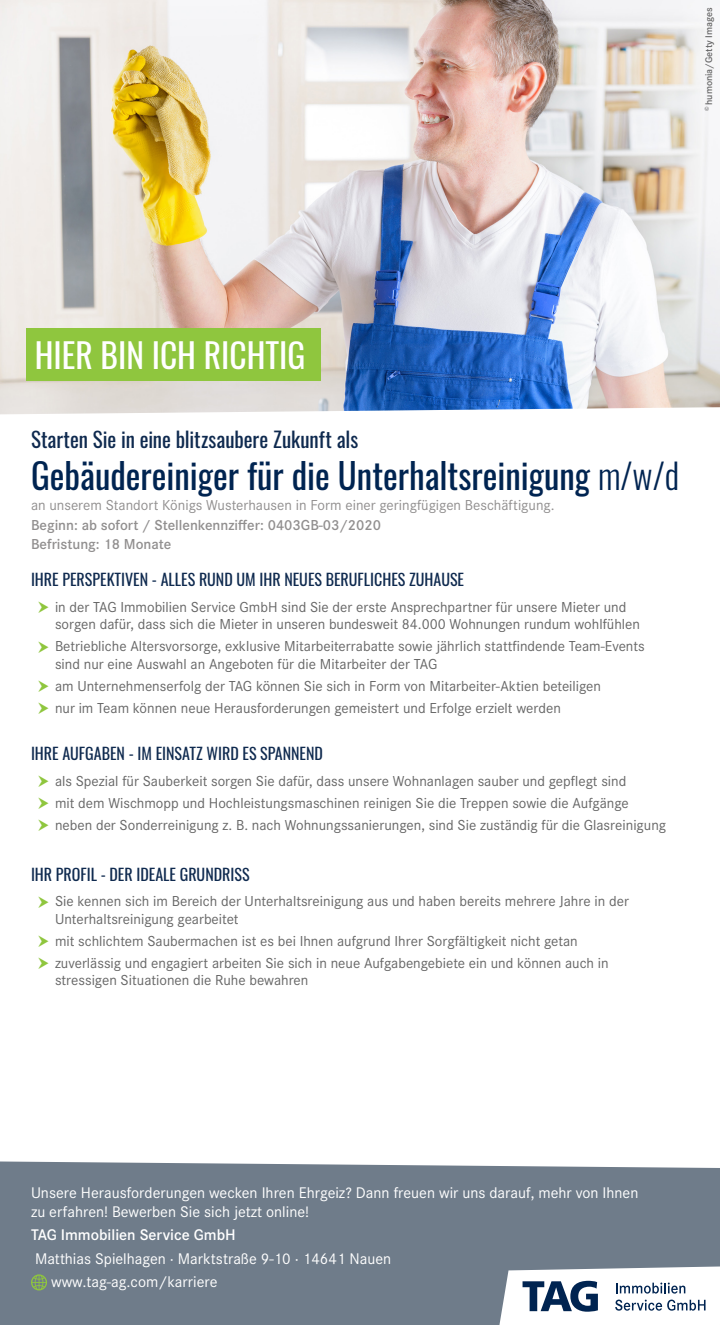
<style>
.page{position:relative;width:720px;height:1325px;background:#fff}
.page>*{position:absolute;margin:0;border:0;box-sizing:border-box;transform-origin:0 0}
.Beruf{font:35px "Oswald";color:#002451}
.t1{font:33.5px "Oswald";color:#fff}
._1__Zeile{font:21px "Oswald";color:#0f2a4f}
.t2{font:16px/19.2px "Corporate S";color:#fff}
.Standort{font:16px "Oswald";color:#0f2a4f}
.t3{font:600 16px "Corporate S";color:#fff}
.t4{font:15px/17.5px "Corporate S";color:#666}
.Beruf-2{font:15px "Corporate S";color:#918f8f}
.Beruf-3{font:600 15px "Corporate S";color:#918f8f}
.Überschrift{font:600 10px "Corporate S";color:#666}
.s1{font-weight:300}
</style>
<div class="page">
<img style="left:0;top:0;width:720px;height:414px">
<div style="left:0;top:1162px;width:720px;height:163px;background:#6f7c8a"></div>
<div style="left:26px;top:328px;width:296px;height:53px;background:#8fc63e"></div>
<svg style="left:31px;top:1274px;width:16px;height:16px"></svg>
<svg style="left:499px;top:1266px;width:221px;height:59px"></svg>
<p class="Überschrift" style="left:703px;top:111px;width:105px;rotate:-90deg"><sup>©</sup> humonia/Getty Images</p>
<p class="t1" style="left:35px;top:325px;width:272px">HIER BIN ICH RICHTIG</p>
<p class="_1__Zeile" style="left:31px;top:421px;width:329px">Starten Sie in eine blitzsaubere Zukunft als</p>
<p class="Beruf" style="left:31px;top:445px;width:650px">Gebäudereiniger für die Unterhaltsreinigung <span class="s1">m/w/d</span></p>
<p class="Beruf-2" style="left:31px;top:497px;width:525px">an unserem Standort Königs Wusterhausen in Form einer geringfügigen Beschäftigung.</p>
<p class="Beruf-3" style="left:31px;top:516px;width:352px">Beginn: ab sofort / Stellenkennziffer: 0403GB-03/2020</p>
<p class="Beruf-3" style="left:31px;top:536px;width:142px">Befristung: 18 Monate</p>
<p class="Standort" style="left:31px;top:566px;width:435px">IHRE PERSPEKTIVEN - ALLES RUND UM IHR NEUES BERUFLICHES ZUHAUSE</p>
<p class="t4" style="left:55px;top:598px;width:587px">in der TAG Immobilien Service GmbH sind Sie der erste Ansprechpartner für unsere Mieter und sorgen dafür, dass sich die Mieter in unseren bundesweit 84.000 Wohnungen rundum wohlfühlen</p>
<p class="t4" style="left:55px;top:638px;width:591px">Betriebliche Altersvorsorge, exklusive Mitarbeiterrabatte sowie jährlich stattfindende Team-Events sind nur eine Auswahl an Angeboten für die Mitarbeiter der TAG</p>
<p class="t4" style="left:55px;top:677px;width:548px">am Unternehmenserfolg der TAG können Sie sich in Form von Mitarbeiter-Aktien beteiligen</p>
<p class="t4" style="left:55px;top:699px;width:507px">nur im Team können neue Herausforderungen gemeistert und Erfolge erzielt werden</p>
<p class="Standort" style="left:31px;top:740px;width:294px">IHRE AUFGABEN - IM EINSATZ WIRD ES SPANNEND</p>
<p class="t4" style="left:55px;top:772px;width:573px">als Spezial für Sauberkeit sorgen Sie dafür, dass unsere Wohnanlagen sauber und gepflegt sind</p>
<p class="t4" style="left:55px;top:794px;width:575px">mit dem Wischmopp und Hochleistungsmaschinen reinigen Sie die Treppen sowie die Aufgänge</p>
<p class="t4" style="left:55px;top:816px;width:613px">neben der Sonderreinigung z. B. nach Wohnungssanierungen, sind Sie zuständig für die Glasreinigung</p>
<p class="Standort" style="left:31px;top:860px;width:220px">IHR PROFIL - DER IDEALE GRUNDRISS</p>
<p class="t4" style="left:55px;top:893px;width:575px">Sie kennen sich im Bereich der Unterhaltsreinigung aus und haben bereits mehrere Jahre in der<br>Unterhaltsreinigung gearbeitet</p>
<p class="t4" style="left:55px;top:932px;width:524px">mit schlichtem Saubermachen ist es bei Ihnen aufgrund Ihrer Sorgfältigkeit nicht getan</p>
<p class="t4" style="left:55px;top:954px;width:555px">zuverlässig und engagiert arbeiten Sie sich in neue Aufgabengebiete ein und können auch in stressigen Situationen die Ruhe bewahren</p>
<p class="t2" style="left:31px;top:1183px;width:609px">Unsere Herausforderungen wecken Ihren Ehrgeiz? Dann freuen wir uns darauf, mehr von Ihnen zu erfahren! Bewerben Sie sich jetzt online!</p>
<p class="t3" style="left:31px;top:1226px;width:206px">TAG Immobilien Service GmbH</p>
<p class="t2" style="left:35px;top:1249px;width:358px">Matthias Spielhagen · Marktstraße 9-10 · 14641 Nauen</p>
<p class="t2" style="left:51px;top:1272px;width:168px">www.tag-ag.com/karriere</p>
</div>
